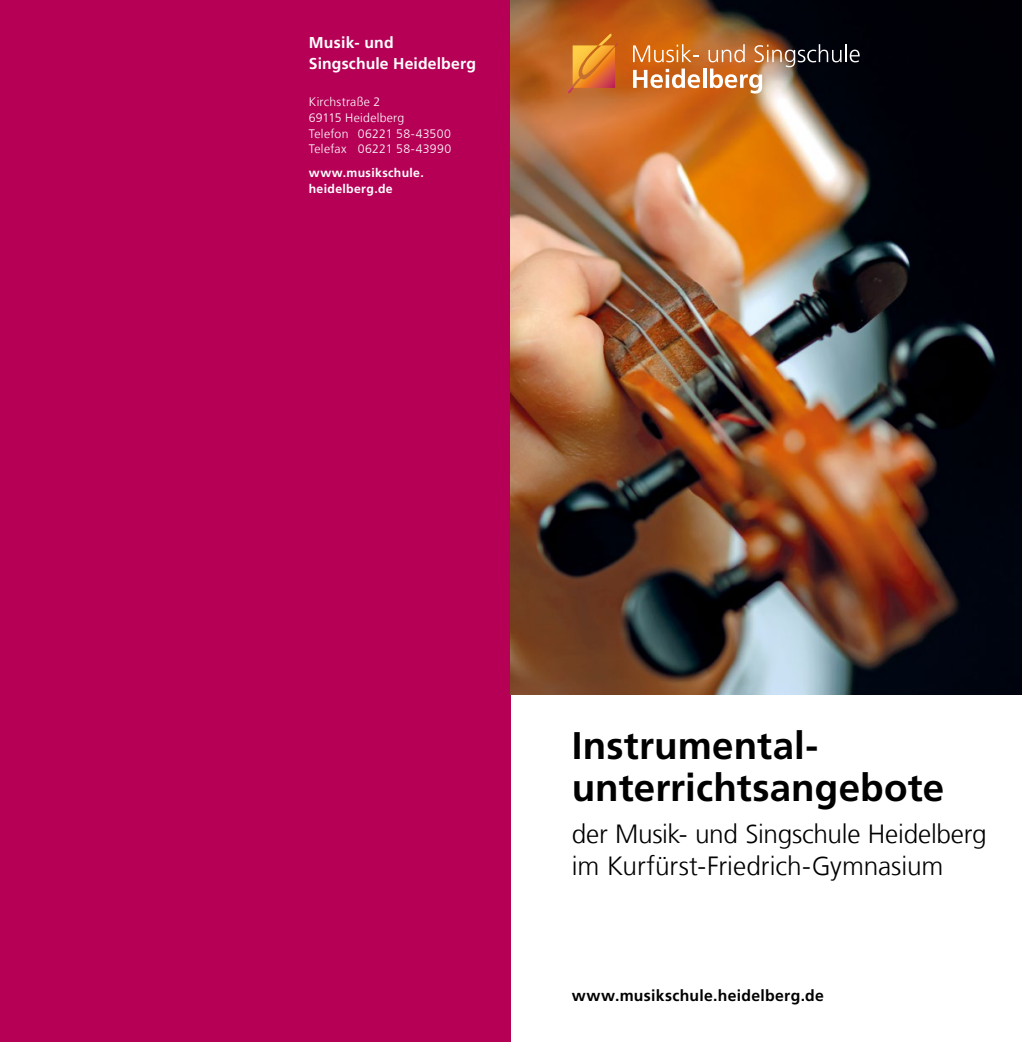
<style>
.page{position:relative;width:1022px;height:1042px;background:#fff}
.page>*{position:absolute;margin:0;border:0;box-sizing:border-box;transform-origin:0 0}
.t1{font:700 38.5px/42px "Frutiger LT Com";letter-spacing:.005em;color:#000}
.t2{font:300 26.25px/31.5px "Frutiger LT Com";letter-spacing:-.01em;color:#000}
.t3{font:700 15.75px/21px "Frutiger LT Com";letter-spacing:.01em;color:#fff}
.t4{font:700 15.75px "Frutiger LT Com";letter-spacing:.02em;color:#000}
.t5{font:300 12.25px/15.8px "Frutiger LT Com";letter-spacing:.02em;color:#fff}
.t6{font:700 12.25px/15.8px "Frutiger LT Com";letter-spacing:.03em;color:#fff}
</style>
<div class="page">
<div style="left:0;top:0;width:511px;height:1042px;background:#b60056"></div>
<img style="left:511px;top:0;width:511px;height:694px">
<svg style="left:568px;top:34px;width:50px;height:59px;background:#da7c2b"></svg>
<svg style="left:633px;top:44px;width:66px;height:18px"></svg>
<svg style="left:633px;top:69px;width:67px;height:19px"></svg>
<hr style="left:703px;top:69px;width:3px;height:19px;background:#fff">
<img style="left:708px;top:44px;width:152px;height:50px">
<p class="t3" style="left:309px;top:32px;width:169px">Musik- und<br>Singschule Heidelberg</p>
<p class="t5" style="left:309px;top:94px;width:144px">Kirchstraße 2<br>69115 Heidelberg<br>Telefon 06221 58-43500<br>Telefax 06221 58-43990</p>
<p class="t6" style="left:309px;top:165px;width:116px">www.musikschule. heidelberg.de</p>
<h1 class="t1" style="left:572px;top:725px;width:374px">Instrumental&shy;unterrichtsangebote</h1>
<h2 class="t2" style="left:572px;top:819px;width:416px">der Musik- und Singschule Heidelberg im Kurfürst-Friedrich-Gymnasium</h2>
<p class="t4" style="left:572px;top:986px;width:254px">www.musikschule.heidelberg.de</p>
</div>
